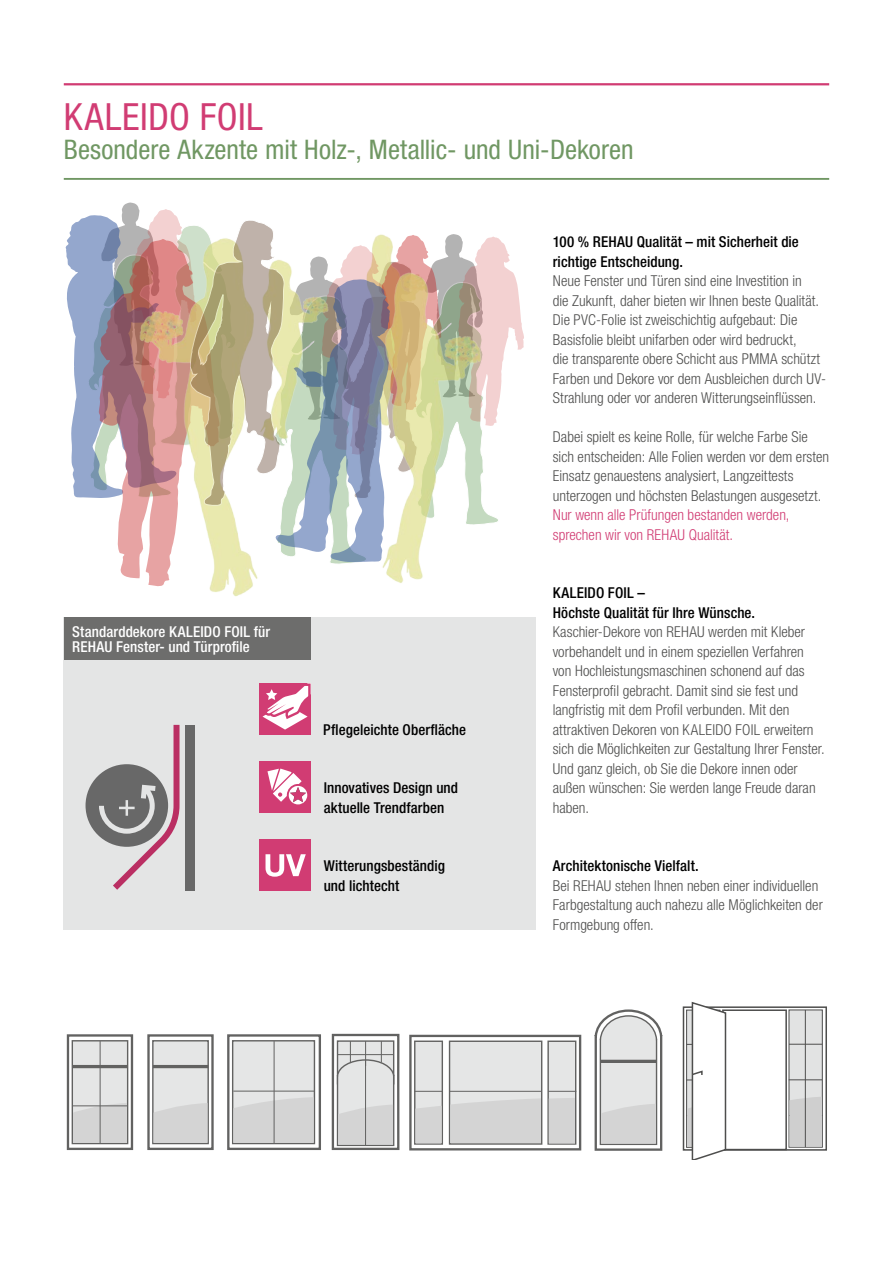
<style>
.page{position:relative;width:893px;height:1263px;background:#fff}
.page>*{position:absolute;margin:0;border:0;box-sizing:border-box;transform-origin:0 0}
.Headline_with_sublin{font:condensed 37.5px "Helvetica Neue LTW1 G";letter-spacing:.015em;color:#d13c73}
.Subline{font:condensed 27px "Helvetica Neue LTW1 G";color:#709763}
.Bodytext{font:300 condensed 15px/19.5px "Helvetica Neue LTW1 G";color:#4e4e4d}
.Bodytext_headline{font:500 condensed 15px/19.5px "Helvetica Neue LTW1 G";letter-spacing:.005em;color:#000}
.Bodytext-2{font:300 condensed 15px/19.5px "Helvetica Neue LTW1 G";color:#d13c73}
.Leadtext_large_withi{font:500 condensed 15px/15px "Helvetica Neue LTW1 G";letter-spacing:.005em;color:#fff}
</style>
<div class="page">
<hr style="left:64px;top:83px;width:765px;height:2px;background:#d13c73">
<hr style="left:64px;top:178px;width:765px;height:2px;background:#709763">
<svg style="left:66px;top:203px;width:458px;height:383px"></svg>
<svg style="left:71px;top:1040px;width:58px;height:105px"></svg>
<div style="left:67px;top:1034px;width:66px;height:116px;border:2px solid #4e4e4d"></div>
<div style="left:72px;top:1041px;width:56px;height:102px;background:#e2e3e3"></div>
<div style="left:72px;top:1040px;width:56px;height:104px;border:1px solid #4e4e4d"></div>
<hr style="left:72px;top:1065px;width:56px;height:3px;background:#4e4e4d">
<svg style="left:73px;top:1103px;width:54px;height:40px"></svg>
<hr style="left:100px;top:1041px;width:1px;height:103px;background:#4e4e4d">
<hr style="left:72px;top:1105px;width:56px;height:1px;background:#4e4e4d">
<div style="left:147px;top:1034px;width:67px;height:116px;border:2px solid #4e4e4d"></div>
<div style="left:153px;top:1041px;width:55px;height:102px;background:#e2e3e3"></div>
<div style="left:152px;top:1040px;width:57px;height:104px;border:1px solid #4e4e4d"></div>
<hr style="left:153px;top:1065px;width:55px;height:3px;background:#4e4e4d">
<svg style="left:153px;top:1103px;width:54px;height:40px"></svg>
<div style="left:228px;top:1035px;width:92px;height:114px;background:linear-gradient(to right,#fff,#fff)"></div>
<div style="left:227px;top:1034px;width:94px;height:116px;border:2px solid #4e4e4d"></div>
<div style="left:233px;top:1041px;width:81px;height:102px;background:#e2e3e3"></div>
<div style="left:232px;top:1040px;width:83px;height:104px;border:1px solid #4e4e4d"></div>
<svg style="left:233px;top:1097px;width:80px;height:46px"></svg>
<hr style="left:274px;top:1041px;width:1px;height:103px;background:#4e4e4d">
<hr style="left:233px;top:1091px;width:81px;height:1px;background:#4e4e4d">
<svg style="left:331px;top:1033px;width:69px;height:117px"></svg>
<hr style="left:337px;top:1054px;width:56px;height:1px;background:#4e4e4d">
<div style="left:409px;top:1035px;width:172px;height:115px;border:2px solid #4e4e4d"></div>
<div style="left:415px;top:1041px;width:27px;height:103px;background:#e2e3e3"></div>
<div style="left:414px;top:1040px;width:29px;height:105px;border:1px solid #4e4e4d"></div>
<div style="left:450px;top:1041px;width:92px;height:103px;background:#e2e3e3"></div>
<div style="left:449px;top:1040px;width:93px;height:105px;border:1px solid #4e4e4d"></div>
<div style="left:548px;top:1041px;width:28px;height:103px;background:#e2e3e3"></div>
<div style="left:547px;top:1040px;width:29px;height:105px;border:1px solid #4e4e4d"></div>
<svg style="left:414px;top:1091px;width:28px;height:1px"></svg>
<svg style="left:548px;top:1091px;width:28px;height:1px"></svg>
<hr style="left:450px;top:1091px;width:92px;height:1px;background:#4e4e4d">
<svg style="left:415px;top:1106px;width:27px;height:37px"></svg>
<div style="left:450px;top:1098px;width:91px;height:45px;background:#d4d4d4"></div>
<svg style="left:549px;top:1098px;width:26px;height:45px"></svg>
<svg style="left:594px;top:1009px;width:69px;height:142px"></svg>
<div style="left:683px;top:1006px;width:144px;height:145px;border:2px solid #4e4e4d"></div>
<div style="left:722px;top:1009px;width:65px;height:141px;border:2px solid #4e4e4d"></div>
<div style="left:686px;top:1010px;width:34px;height:138px;border:1px solid #4e4e4d"></div>
<hr style="left:686px;top:1080px;width:34px;height:1px;background:#4e4e4d">
<div style="left:789px;top:1010px;width:33px;height:137px;background:#e2e3e3"></div>
<div style="left:788px;top:1009px;width:35px;height:138px;border:1px solid #4e4e4d"></div>
<hr style="left:789px;top:1044px;width:33px;height:1px;background:#4e4e4d">
<hr style="left:789px;top:1079px;width:33px;height:1px;background:#4e4e4d">
<svg style="left:789px;top:1097px;width:33px;height:50px"></svg>
<hr style="left:805px;top:1010px;width:1px;height:137px;background:#4e4e4d">
<svg style="left:687px;top:1001px;width:40px;height:158px"></svg>
<div style="left:64px;top:618px;width:472px;height:312px;background:#e4e5e5"></div>
<div style="left:64px;top:618px;width:246px;height:42px;background:#6d6d6c"></div>
<svg style="left:259px;top:683px;width:52px;height:52px"></svg>
<svg style="left:259px;top:839px;width:52px;height:52px"></svg>
<svg style="left:259px;top:761px;width:52px;height:51px"></svg>
<p class="Headline_with_sublin" style="left:64px;top:95px;width:201px">KALEIDO FOIL</p>
<p class="Subline" style="left:64px;top:134px;width:571px">Besondere Akzente mit Holz-, Metallic- und Uni-Dekoren</p>
<p class="Leadtext_large_withi" style="left:72px;top:624px;width:199px">Standarddekore KALEIDO FOIL für<br>REHAU Fenster- und Türprofile</p>
<p class="Bodytext_headline" style="left:323px;top:719px;width:144px">Pflegeleichte Oberfläche</p>
<p class="Bodytext_headline" style="left:324px;top:778px;width:136px">Innovatives Design und aktuelle Trendfarben</p>
<p class="Bodytext_headline" style="left:324px;top:856px;width:123px">Witterungsbeständig und lichtecht</p>
<p class="Bodytext_headline" style="left:553px;top:232px;width:248px">100 % REHAU Qualität – mit Sicherheit die richtige Entscheidung.</p>
<p class="Bodytext" style="left:553px;top:271px;width:275px">Neue Fenster und Türen sind eine Investition in<br>die Zukunft, daher bieten wir Ihnen beste Qualität.<br>Die PVC-Folie ist zweischichtig aufgebaut: Die Basisfolie bleibt unifarben oder wird bedruckt,<br>die transparente obere Schicht aus PMMA schützt Farben und Dekore vor dem Ausbleichen durch UV-Strahlung oder vor anderen Witterungseinflüssen.</p>
<p class="Bodytext" style="left:553px;top:427px;width:278px">Dabei spielt es keine Rolle, für welche Farbe Sie sich entscheiden: Alle Folien werden vor dem ersten Einsatz genauestens analysiert, Langzeittests unterzogen und höchsten Belastungen ausgesetzt.</p>
<p class="Bodytext-2" style="left:553px;top:505px;width:238px">Nur wenn alle Prüfungen bestanden werden, sprechen wir von REHAU Qualität.</p>
<p class="Bodytext_headline" style="left:553px;top:583px;width:204px">KALEIDO FOIL –<br>Höchste Qualität für Ihre Wünsche.</p>
<p class="Bodytext" style="left:553px;top:622px;width:254px">Kaschier-Dekore von REHAU werden mit Kleber vorbehandelt und in einem speziellen Verfahren</p>
<p class="Bodytext" style="left:553px;top:661px;width:273px">von Hochleistungsmaschinen schonend auf das Fensterprofil gebracht. Damit sind sie fest und langfristig mit dem Profil verbunden. Mit den attraktiven Dekoren von KALEIDO FOIL erweitern sich die Möglichkeiten zur Gestaltung Ihrer Fenster.<br>Und ganz gleich, ob Sie die Dekore innen oder außen wünschen: Sie werden lange Freude daran haben.</p>
<p class="Bodytext_headline" style="left:553px;top:856px;width:147px">Architektonische Vielfalt.</p>
<p class="Bodytext" style="left:553px;top:876px;width:272px">Bei REHAU stehen Ihnen neben einer individuellen<br>Farbgestaltung auch nahezu alle Möglichkeiten der<br>Formgebung offen.</p>
</div>
